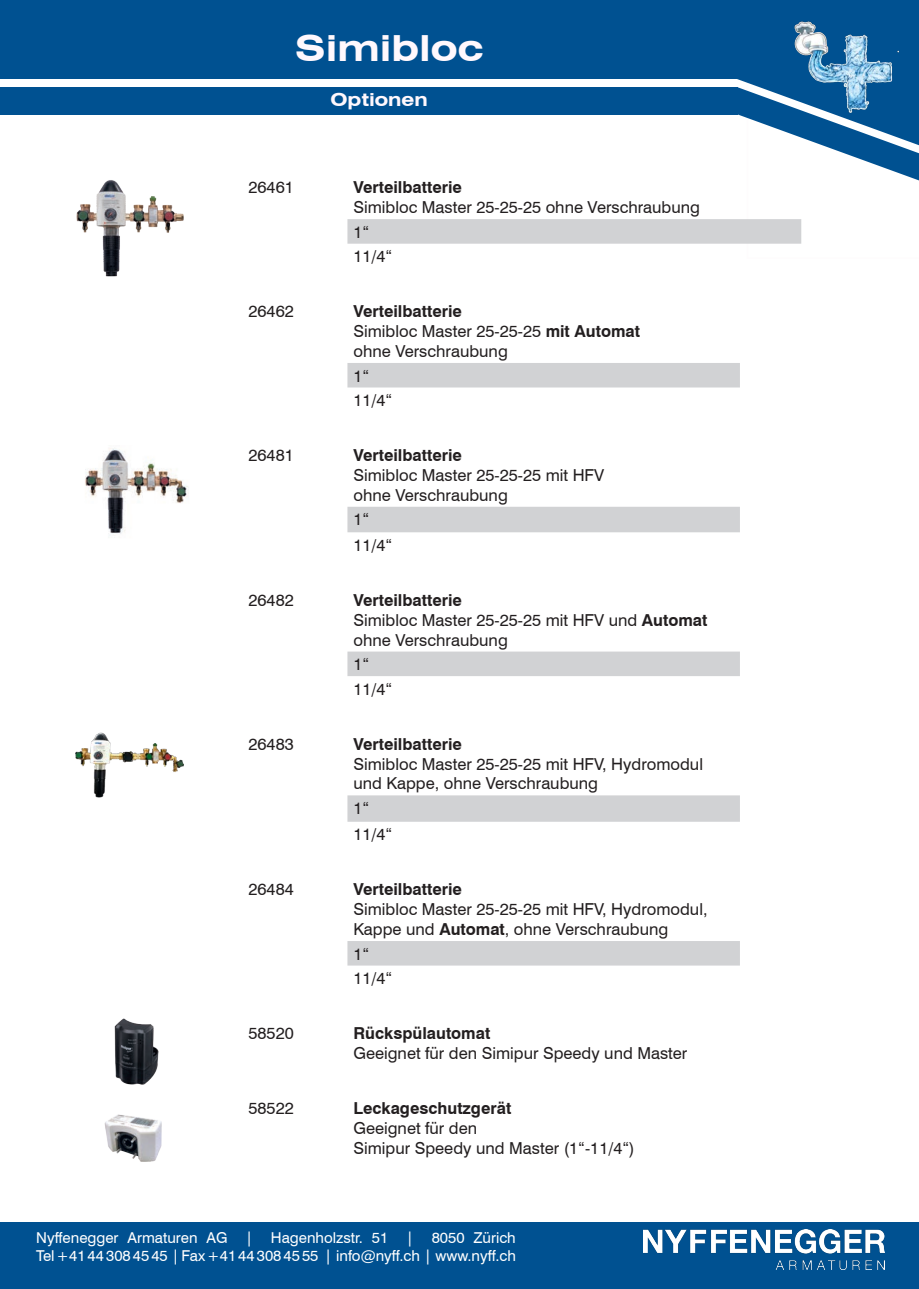
<style>
.page{position:relative;width:919px;height:1289px;background:#fff}
.page>*{position:absolute;margin:0;border:0;box-sizing:border-box;transform-origin:0 0}
.t1{font:700 expanded 36px "Swiss 721 BT";color:#fff8fd}
.t2{font:700 expanded 18px "Swiss 721 BT";color:#fff8fd}
.t3{font:16.5px/19.8px "Swiss 721 BT";color:#231f20}
.t4{font:700 16.5px "Swiss 721 BT";color:#231f20}
.t5{font:15px/18px "Swiss 721 BT";color:#fff}
.s1{font-weight:700}
</style>
<div class="page">
<div style="left:0;top:1221px;width:918px;height:67px;background:#005191"></div>
<div style="left:0;top:0;width:787px;height:79px;background:#005191"></div>
<img style="left:643px;top:1229px;width:241px;height:40px">
<div style="left:0;top:87px;width:738px;height:27px;background:#005191"></div>
<svg style="left:347px;top:0;width:571px;height:244px"></svg>
<div style="left:347px;top:363px;width:392px;height:24px;background:#d1d2d4"></div>
<div style="left:347px;top:507px;width:392px;height:25px;background:#d1d2d4"></div>
<div style="left:347px;top:651px;width:392px;height:25px;background:#d1d2d4"></div>
<div style="left:347px;top:795px;width:392px;height:26px;background:#d1d2d4"></div>
<div style="left:347px;top:941px;width:392px;height:24px;background:#d1d2d4"></div>
<img style="left:76px;top:180px;width:108px;height:97px">
<img style="left:85px;top:448px;width:104px;height:86px">
<img style="left:75px;top:732px;width:109px;height:66px">
<img style="left:114px;top:1018px;width:45px;height:67px">
<img style="left:104px;top:1114px;width:58px;height:48px">
<p class="t1" style="left:295px;top:26px;width:190px">Simibloc</p>
<p class="t2" style="left:330px;top:89px;width:99px">Optionen</p>
<p class="t3" style="left:248px;top:177px;width:47px">26461</p>
<p class="t4" style="left:353px;top:176px;width:110px">Verteilbatterie</p>
<p class="t3" style="left:353px;top:197px;width:348px">Simibloc Master 25-25-25 ohne Verschraubung</p>
<p class="t3" style="left:353px;top:221px;width:17px">1“</p>
<p class="t3" style="left:353px;top:246px;width:40px">11/4“</p>
<p class="t3" style="left:248px;top:301px;width:47px">26462</p>
<p class="t4" style="left:353px;top:300px;width:110px">Verteilbatterie</p>
<p class="t3" style="left:353px;top:321px;width:288px">Simibloc Master 25-25-25 <span class="s1">mit Automat</span></p>
<p class="t3" style="left:353px;top:340px;width:156px">ohne Verschraubung</p>
<p class="t3" style="left:353px;top:365px;width:17px">1“</p>
<p class="t3" style="left:353px;top:389px;width:40px">11/4“</p>
<p class="t3" style="left:248px;top:445px;width:47px">26481</p>
<p class="t4" style="left:353px;top:444px;width:110px">Verteilbatterie</p>
<p class="t3" style="left:353px;top:464px;width:252px">Simibloc Master 25-25-25 mit HFV</p>
<p class="t3" style="left:353px;top:484px;width:156px">ohne Verschraubung</p>
<p class="t3" style="left:353px;top:509px;width:17px">1“</p>
<p class="t3" style="left:353px;top:534px;width:40px">11/4“</p>
<p class="t3" style="left:248px;top:589px;width:47px">26482</p>
<p class="t4" style="left:353px;top:588px;width:110px">Verteilbatterie</p>
<p class="t3" style="left:353px;top:609px;width:355px">Simibloc Master 25-25-25 mit HFV und <span class="s1">Automat</span></p>
<p class="t3" style="left:353px;top:629px;width:156px">ohne Verschraubung</p>
<p class="t3" style="left:353px;top:653px;width:17px">1“</p>
<p class="t3" style="left:353px;top:678px;width:40px">11/4“</p>
<p class="t3" style="left:248px;top:733px;width:47px">26483</p>
<p class="t4" style="left:353px;top:732px;width:110px">Verteilbatterie</p>
<p class="t3" style="left:353px;top:753px;width:351px">Simibloc Master 25-25-25 mit HFV, Hydromodul und Kappe, ohne Verschraubung</p>
<p class="t3" style="left:353px;top:797px;width:17px">1“</p>
<p class="t3" style="left:353px;top:823px;width:40px">11/4“</p>
<p class="t3" style="left:248px;top:879px;width:47px">26484</p>
<p class="t4" style="left:353px;top:878px;width:110px">Verteilbatterie</p>
<p class="t3" style="left:353px;top:898px;width:355px">Simibloc Master 25-25-25 mit HFV, Hydromodul,<br>Kappe und <span class="s1">Automat</span>, ohne Verschraubung</p>
<p class="t3" style="left:353px;top:943px;width:17px">1“</p>
<p class="t3" style="left:353px;top:967px;width:40px">11/4“</p>
<p class="t3" style="left:248px;top:1022px;width:47px">58520</p>
<p class="t4" style="left:353px;top:1021px;width:138px">Rückspülautomat</p>
<p class="t3" style="left:353px;top:1042px;width:335px">Geeignet für den Simipur Speedy und Master</p>
<p class="t3" style="left:248px;top:1097px;width:47px">58522</p>
<p class="t4" style="left:353px;top:1096px;width:159px">Leckageschutzgerät</p>
<p class="t3" style="left:353px;top:1117px;width:125px">Geeignet für den</p>
<p class="t3" style="left:353px;top:1137px;width:283px">Simipur Speedy und Master (1“-11/4“)</p>
<p class="t5" style="left:36px;top:1227px;width:481px">Nyffenegger Armaturen AG | Hagenholzstr. 51 | 8050 Zürich<br>Tel +41 44 308 45 45 | Fax +41 44 308 45 55 | info@nyff.ch | www.nyff.ch</p>
</div>
